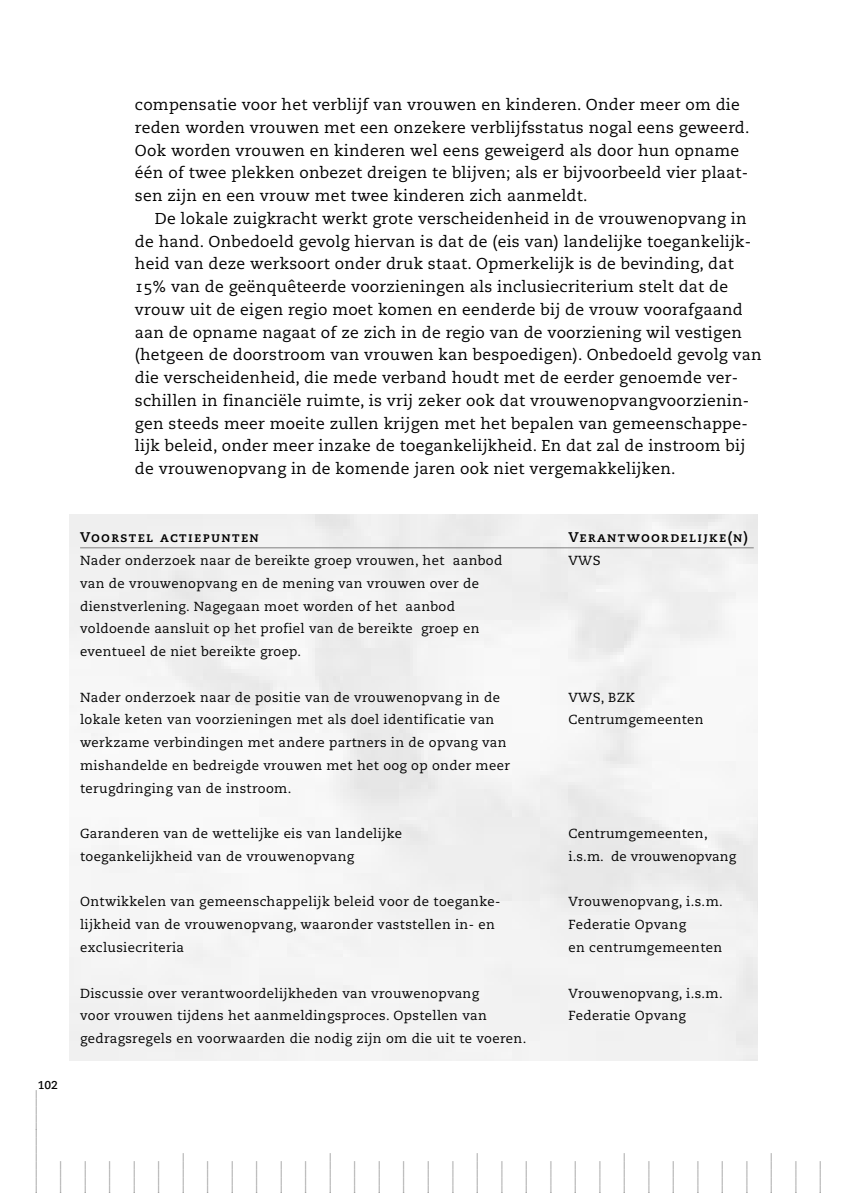
<style>
.page{position:relative;width:847px;height:1193px;background:#fff}
.page>*{position:absolute;margin:0;border:0;box-sizing:border-box;transform-origin:0 0}
.t1{font:15.75px/22.8px "Caecilia Roman Os F";letter-spacing:.015em;color:#000}
.t2{font:15.75px/24.5px "Caecilia Roman Os F";color:#999}
.t3{font:14px "Caecilia Bold SC";letter-spacing:.095em;color:#000}
.t4{font:13.12px/22.8px "Caecilia";letter-spacing:.03em;color:#000}
.t5{font:13.12px "Caecilia";letter-spacing:.01em;color:#000}
.t6{font:700 11.38px "Caecilia";color:#000}
</style>
<div class="page">
<div style="left:69px;top:514px;width:689px;height:547px;background:#f2f2f2"></div>
<p class="t1" style="left:135px;top:95px;width:616px">compensatie voor het verblijf van vrouwen en kinderen. Onder meer om die reden worden vrouwen met een onzekere verblijfsstatus nogal eens geweerd.<br>Ook worden vrouwen en kinderen wel eens geweigerd als door hun opname één of twee plekken onbezet dreigen te blijven; als er bijvoorbeeld vier plaat&shy;sen zijn en een vrouw met twee kinderen zich aanmeldt.</p>
<p class="t1" style="left:135px;top:208px;width:628px;text-indent:20px">De lokale zuigkracht werkt grote verscheidenheid in de vrouwenopvang in de hand. Onbedoeld gevolg hiervan is dat de (eis van) landelijke toegankelijk&shy;heid van deze werksoort onder druk staat. Opmerkelijk is de bevinding, dat 15% van de geënquêteerde voorzieningen als inclusiecriterium stelt dat de vrouw uit de eigen regio moet komen en eenderde bij de vrouw voorafgaand aan de opname nagaat of ze zich in de regio van de voorziening wil vestigen (hetgeen de doorstroom van vrouwen kan bespoedigen). Onbedoeld gevolg van die verscheidenheid, die mede verband houdt met de eerder genoemde ver&shy;schillen in financiële ruimte, is vrij zeker ook dat vrouwenopvangvoorzienin&shy;gen steeds meer moeite zullen krijgen met het bepalen van gemeenschappe&shy;lijk beleid, onder meer inzake de toegankelijkheid. En dat zal de instroom bij de vrouwenopvang in de komende jaren ook niet vergemakkelijken.</p>
<p class="t3" style="left:80px;top:529px;width:180px">Voorstel actiepunten</p>
<p class="t3" style="left:568px;top:529px;width:181px">Verantwoordelijke(n)</p>
<p class="t4" style="left:80px;top:550px;width:424px">Nader onderzoek naar de bereikte groep vrouwen, het aanbod</p>
<p class="t4" style="left:568px;top:550px;width:34px">VWS</p>
<p class="t4" style="left:80px;top:573px;width:401px">van de vrouwenopvang en de mening van vrouwen over de dienstverlening. Nagegaan moet worden of het aanbod voldoende aansluit op het profiel van de bereikte groep en eventueel de niet bereikte groep.</p>
<p class="t4" style="left:80px;top:687px;width:421px">Nader onderzoek naar de positie van de vrouwenopvang in de</p>
<p class="t4" style="left:568px;top:687px;width:68px">VWS, BZK</p>
<p class="t4" style="left:80px;top:710px;width:416px">lokale keten van voorzieningen met als doel identificatie van</p>
<p class="t4" style="left:568px;top:710px;width:137px">Centrumgemeenten</p>
<p class="t4" style="left:80px;top:732px;width:431px">werkzame verbindingen met andere partners in de opvang van mishandelde en bedreigde vrouwen met het oog op onder meer terugdringing van de instroom.</p>
<p class="t4" style="left:80px;top:823px;width:324px">Garanderen van de wettelijke eis van landelijke</p>
<p class="t4" style="left:568px;top:823px;width:141px">Centrumgemeenten,</p>
<p class="t4" style="left:80px;top:846px;width:276px">toegankelijkheid van de vrouwenopvang</p>
<p class="t5" style="left:568px;top:851px;width:169px">i.s.m. de vrouwenopvang</p>
<p class="t4" style="left:80px;top:892px;width:422px">Ontwikkelen van gemeenschappelijk beleid voor de toeganke-</p>
<p class="t4" style="left:568px;top:892px;width:156px">Vrouwenopvang, i.s.m.</p>
<p class="t4" style="left:80px;top:914px;width:416px">lijkheid van de vrouwenopvang, waaronder vaststellen in- en</p>
<p class="t4" style="left:568px;top:914px;width:119px">Federatie Opvang</p>
<p class="t4" style="left:80px;top:937px;width:106px">exclusiecriteria</p>
<p class="t4" style="left:568px;top:937px;width:155px">en centrumgemeenten</p>
<p class="t4" style="left:80px;top:983px;width:400px">Discussie over verantwoordelijkheden van vrouwenopvang</p>
<p class="t4" style="left:568px;top:983px;width:156px">Vrouwenopvang, i.s.m.</p>
<p class="t4" style="left:80px;top:1005px;width:408px">voor vrouwen tijdens het aanmeldingsproces. Opstellen van</p>
<p class="t4" style="left:568px;top:1005px;width:119px">Federatie Opvang</p>
<p class="t4" style="left:80px;top:1028px;width:448px">gedragsregels en voorwaarden die nodig zijn om die uit te voeren.</p>
<p class="t6" style="left:38px;top:1080px;width:22px">102</p>
<p class="t2" style="left:18px;top:1192px;width:104px;rotate:-90deg">_____________ ____<br>____<br>____<br>____<br>____<br>_____<br>____<br>____<br>____<br>____<br>____<br>_____<br>____<br>____<br>____<br>____<br>____<br>_____<br>____<br>____<br>____<br>____<br>____<br>_____<br>____<br>____<br>____<br>____<br>____<br>_____<br>____<br>____</p>
</div>
